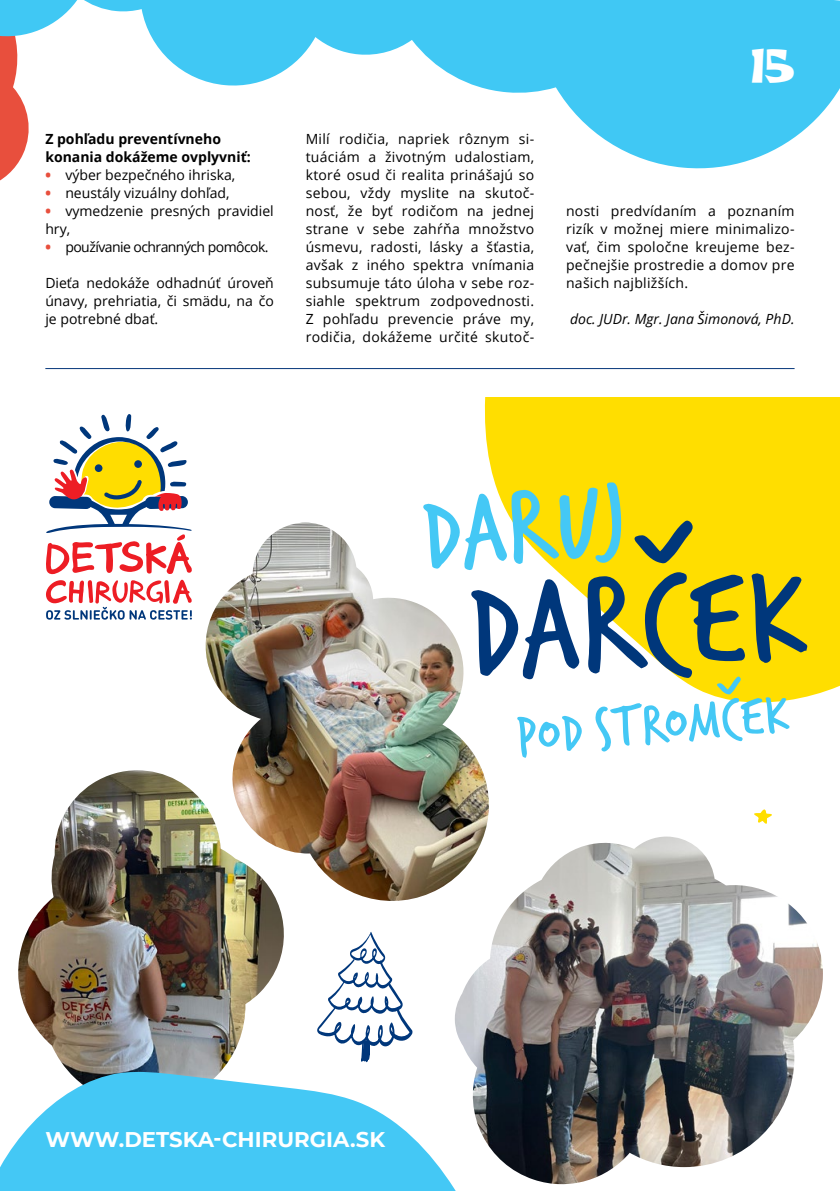
<style>
.page{position:relative;width:840px;height:1191px;background:#fff}
.page>*{position:absolute;margin:0;border:0;box-sizing:border-box;transform-origin:0 0}
.t1{font:143.8px "Verveine";color:#00377b}
.t2{font:109.2px "Verveine";color:#44c8f5}
.t3{font:59.2px "Verveine";color:#44c8f5}
.t4{font:43.2px "Spongeboy Me Bob";color:#fff}
.t5{font:700 21.2px "Montserrat";color:#fff}
.t6{font:14px/18px "Open Sans";color:#000;text-align:justify}
.t7{font:700 14px/18px "Open Sans";color:#000}
.t8{font:italic 14px "Open Sans";color:#000}
.t9{font:14px "Open Sans";letter-spacing:-.04em;color:#000}
.s1{font-weight:800;color:#e84f3d}
</style>
<div class="page">
<svg style="left:484px;top:397px;width:355px;height:306px;fill:#ffde00"></svg>
<img style="left:18px;top:770px;width:266px;height:300px">
<svg style="left:46px;top:414px;width:146px;height:205px"></svg>
<svg style="left:0;top:1070px;width:456px;height:121px;fill:#44c8f5"></svg>
<svg style="left:754px;top:809px;width:17px;height:15px"></svg>
<svg style="left:0;top:0;width:839px;height:176px"></svg>
<img style="left:454px;top:836px;width:368px;height:350px">
<img style="left:199px;top:522px;width:296px;height:392px">
<svg style="left:317px;top:932px;width:95px;height:130px"></svg>
<hr style="left:45px;top:368px;width:749px;height:1px;background:#06377b">
<p class="t7" style="left:45px;top:130px;width:207px">Z pohľadu preventívneho konania dokážeme ovplyvniť:</p>
<p class="t6" style="left:45px;top:166px;width:191px"><span class="s1">•</span> výber bezpečného ihriska,</p>
<p class="t6" style="left:45px;top:184px;width:185px"><span class="s1">•</span> neustály vizuálny dohľad,</p>
<p class="t6" style="left:45px;top:202px;width:230px"><span class="s1">•</span> vymedzenie presných pravidiel hry,</p>
<p class="t9" style="left:45px;top:237px;width:224px"><span class="s1">•</span> používanie ochranných pomôcok.</p>
<p class="t6" style="left:45px;top:274px;width:230px">Dieťa nedokáže odhadnúť úroveň únavy, prehriatia, či smädu, na čo je potrebné dbať.</p>
<p class="t6" style="left:305px;top:130px;width:230px">Milí rodičia, napriek rôznym si&shy;tuáciám a životným udalostiam, ktoré osud či realita prinášajú so sebou, vždy myslite na skutoč&shy;nosť, že byť rodičom na jednej strane v sebe zahŕňa množstvo úsmevu, radosti, lásky a šťastia, avšak z iného spektra vnímania subsumuje táto úloha v sebe roz&shy;siahle spektrum zodpovednosti.<br>Z pohľadu prevencie práve my, rodičia, dokážeme určité skutoč-</p>
<h3 class="t4" style="left:751px;top:45px;width:44px">15</h3>
<p class="t6" style="left:565px;top:202px;width:230px">nosti predvídaním a poznaním rizík v možnej miere minimalizo&shy;vať, čim spoločne kreujeme bez&shy;pečnejšie prostredie a domov pre našich najbližších.</p>
<p class="t8" style="left:569px;top:309px;width:226px">doc. JUDr. Mgr. Jana Šimonová, PhD.</p>
<h2 class="t2" style="left:414px;top:459px;width:206px;rotate:-5deg">DARUJ</h2>
<h1 class="t1" style="left:462px;top:530px;width:341px;rotate:-3deg">DARČEK</h1>
<h3 class="t3" style="left:512px;top:695px;width:275px;rotate:-5deg">POD STROMČEK</h3>
<h3 class="t5" style="left:45px;top:1123px;width:341px">WWW.DETSKA-CHIRURGIA.SK</h3>
</div>
